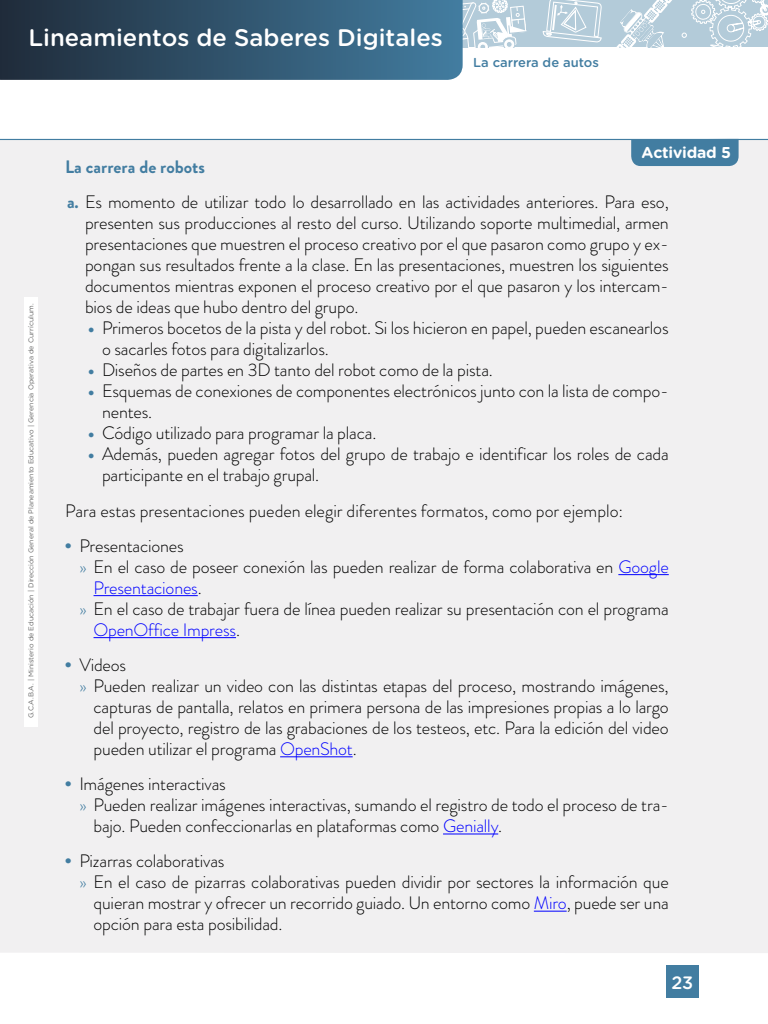
<style>
.page{position:relative;width:768px;height:1024px;background:#fff}
.page>*{position:absolute;margin:0;border:0;box-sizing:border-box;transform-origin:0 0}
.t1{font:500 26px "Gotham Rounded";letter-spacing:-.02em;color:#fff}
.t2{font:500 23.9px "Gotham Rounded";color:#fff}
.t3{font:300 18px/21px "Brandon Grotesque";letter-spacing:-.01em;color:#000}
.t4{font:300 18px "Brandon Grotesque";letter-spacing:-.01em;color:#00f}
.t5{font:500 17.9px "Gotham Rounded";color:#fff}
.t6{font:700 15.7px "Gotham Rounded";letter-spacing:-.01em;color:#fff}
.t7{font:500 13px "Gotham Rounded";color:#427da1}
.t8{font:7px "Gotham Rounded";color:#666}
.s1{font-weight:700;color:#427da1}
.s2{font-family:"Arial";font-weight:700;color:#427da1}
.s3{color:#427da1}
.s4{color:#00f}
.s5{color:#000}
</style>
<div class="page">
<div style="left:666px;top:966px;width:33px;height:32px;background:#427da1"></div>
<div style="left:240px;top:0;width:528px;height:47px;background:#b3cbd9"></div>
<svg style="left:463px;top:0;width:64px;height:47px"></svg>
<svg style="left:542px;top:0;width:226px;height:47px"></svg>
<svg style="left:0;top:0;width:463px;height:80px;background:#31546d"></svg>
<div style="left:0;top:138px;width:768px;height:815px;background:#f1f0f1"></div>
<div style="left:631px;top:139px;width:108px;height:27px;background:#427da1"></div>
<hr style="left:618px;top:574px;width:51px;height:1px;background:#00f">
<hr style="left:94px;top:595px;width:104px;height:1px;background:#00f">
<hr style="left:94px;top:637px;width:142px;height:1px;background:#00f">
<hr style="left:280px;top:756px;width:73px;height:1px;background:#00f">
<hr style="left:443px;top:834px;width:55px;height:1px;background:#00f">
<hr style="left:534px;top:911px;width:33px;height:1px;background:#00f">
<div style="left:24px;top:297px;width:13px;height:430px;background:#fff"></div>
<h2 class="t2" style="left:28px;top:20px;width:416px">Lineamientos de Saberes Digitales</h2>
<h1 class="t1" style="left:39px;top:32px;width:153px">Tecnológica</h1>
<p class="t7" style="left:473px;top:53px;width:127px">La carrera de autos</p>
<p class="t8" style="left:26px;top:718px;width:416px;rotate:-90deg">G.C.A.B.A. | Ministerio de Educación | Dirección General de Planeamiento Educativo | Gerencia Operativa de Currículum.</p>
<p class="t6" style="left:642px;top:141px;width:91px">Actividad 5</p>
<p class="t3" style="left:65px;top:150px;width:605px;line-height:35.2px"><span class="s1">La carrera de robots<br>a.</span> Es momento de utilizar todo lo desarrollado en las actividades anteriores. Para eso,</p>
<p class="t3" style="left:85px;top:213px;width:585px;text-align:justify">presenten sus producciones al resto del curso. Utilizando soporte multimedial, armen presentaciones que muestren el proceso creativo por el que pasaron como grupo y ex&shy;pongan sus resultados frente a la clase. En las presentaciones, muestren los siguientes documentos mientras exponen el proceso creativo por el que pasaron y los intercam&shy;bios de ideas que hubo dentro del grupo.</p>
<p class="t3" style="left:102px;top:318px;width:568px;text-indent:-14px"><span class="s1">•</span> Primeros bocetos de la pista y del robot. Si los hicieron en papel, pueden escanearlos o sacarles fotos para digitalizarlos.</p>
<p class="t3" style="left:88px;top:360px;width:407px"><span class="s1">•</span> Diseños de partes en 3D tanto del robot como de la pista.</p>
<p class="t3" style="left:102px;top:381px;width:568px;text-indent:-14px"><span class="s1">•</span> Esquemas de conexiones de componentes electrónicos junto con la lista de compo&shy;nentes.</p>
<p class="t3" style="left:88px;top:423px;width:290px"><span class="s1">•</span> Código utilizado para programar la placa.</p>
<p class="t3" style="left:102px;top:444px;width:568px;text-indent:-14px"><span class="s1">•</span> Además, pueden agregar fotos del grupo de trabajo e identificar los roles de cada participante en el trabajo grupal.</p>
<p class="t3" style="left:65px;top:500px;width:560px">Para estas presentaciones pueden elegir diferentes formatos, como por ejemplo:</p>
<p class="t3" style="left:65px;top:535px;width:120px"><span class="s2">•</span> Presentaciones</p>
<p class="t3" style="left:79px;top:556px;width:591px"><span class="s3">»</span> En el caso de poseer conexión las pueden realizar de forma colaborativa en <span class="s4">Google</span></p>
<p class="t4" style="left:94px;top:575px;width:110px">Presentaciones<span class="s5">.</span></p>
<p class="t3" style="left:79px;top:598px;width:591px"><span class="s3">»</span> En el caso de trabajar fuera de línea pueden realizar su presentación con el programa</p>
<p class="t4" style="left:94px;top:617px;width:148px">OpenOffice Impress<span class="s5">.</span></p>
<p class="t3" style="left:65px;top:654px;width:63px"><span class="s2">•</span> Videos</p>
<p class="t3" style="left:79px;top:675px;width:591px"><span class="s3">»</span> Pueden realizar un video con las distintas etapas del proceso, mostrando imágenes,</p>
<p class="t3" style="left:94px;top:696px;width:577px">capturas de pantalla, relatos en primera persona de las impresiones propias a lo largo</p>
<p class="t3" style="left:94px;top:717px;width:577px">del proyecto, registro de las grabaciones de los testeos, etc. Para la edición del video</p>
<p class="t3" style="left:94px;top:738px;width:265px">pueden utilizar el programa <span class="s4">OpenShot</span>.</p>
<p class="t3" style="left:65px;top:774px;width:162px"><span class="s2">•</span> Imágenes interactivas</p>
<p class="t3" style="left:79px;top:795px;width:591px"><span class="s3">»</span> Pueden realizar imágenes interactivas, sumando el registro de todo el proceso de tra-</p>
<p class="t3" style="left:94px;top:816px;width:410px">bajo. Pueden confeccionarlas en plataformas como <span class="s4">Genially</span>.</p>
<p class="t3" style="left:65px;top:851px;width:161px"><span class="s2">•</span> Pizarras colaborativas</p>
<p class="t3" style="left:79px;top:872px;width:591px"><span class="s3">»</span> En el caso de pizarras colaborativas pueden dividir por sectores la información que</p>
<p class="t3" style="left:94px;top:893px;width:577px">quieran mostrar y ofrecer un recorrido guiado. Un entorno como <span class="s4">Miro</span>, puede ser una</p>
<p class="t3" style="left:94px;top:914px;width:190px">opción para esta posibilidad.</p>
<p class="t5" style="left:671px;top:970px;width:23px">23</p>
</div>
